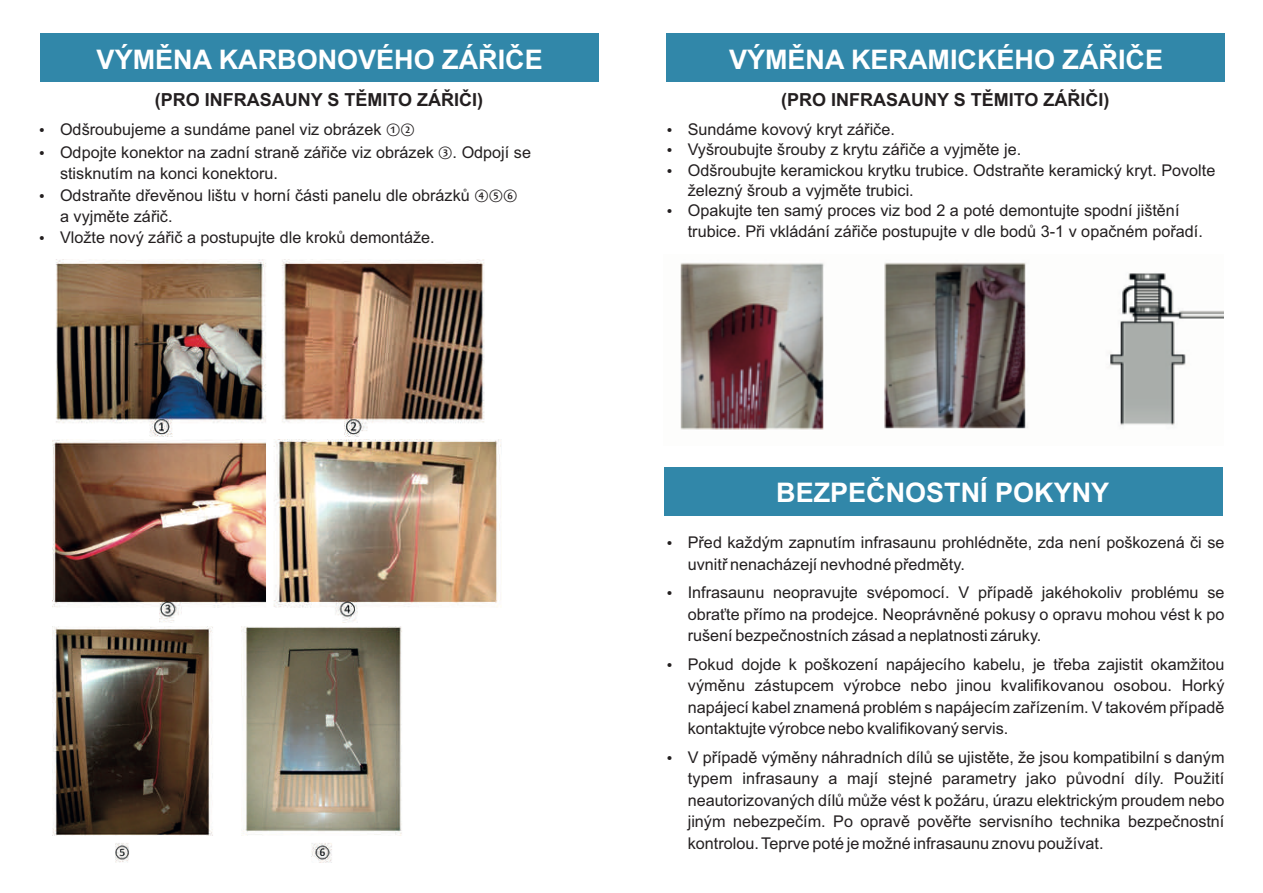
<style>
.page{position:relative;width:1263px;height:893px;background:#fff}
.page>*{position:absolute;margin:0;border:0;box-sizing:border-box;transform-origin:0 0}
.t1{font:700 27px "Arial";color:#fff}
.t2{font:700 18px "Arial";color:#231f20}
.t3{font:16.2px/21.5px "Arial";color:#231f20}
.s1{font-family:"Candara"}
</style>
<div class="page">
<div style="left:40px;top:34px;width:558px;height:48px;background:#3187a9"></div>
<div style="left:666px;top:34px;width:559px;height:48px;background:#3187a9"></div>
<div style="left:664px;top:467px;width:559px;height:48px;background:#3187a9"></div>
<img style="left:56px;top:260px;width:429px;height:176px">
<img style="left:53px;top:440px;width:448px;height:183px">
<img style="left:52px;top:626px;width:350px;height:237px">
<img style="left:680px;top:262px;width:543px;height:168px">
<h1 class="t1" style="left:97px;top:40px;width:448px">VÝMĚNA KARBONOVÉHO ZÁŘIČE</h1>
<h1 class="t1" style="left:729px;top:40px;width:436px">VÝMĚNA KERAMICKÉHO ZÁŘIČE</h1>
<p class="t2" style="left:155px;top:87px;width:330px">(PRO INFRASAUNY S TĚMITO ZÁŘIČI)</p>
<p class="t2" style="left:781px;top:87px;width:330px">(PRO INFRASAUNY S TĚMITO ZÁŘIČI)</p>
<p class="t3" style="left:60px;top:119px;width:472px">Odšroubujeme a sundáme panel viz obrázek <span class="s1">①②<br></span>Odpojte konektor na zadní straně zářiče viz obrázek <span class="s1">③</span>. Odpojí se stisknutím na konci konektoru.<br>Odstraňte dřevěnou lištu v horní části panelu dle obrázků <span class="s1">④⑤⑥<br></span>a vyjměte zářič.<br>Vložte nový zářič a postupujte dle kroků demontáže.</p>
<p class="t3" style="left:688px;top:118px;width:529px;line-height:20.5px">Sundáme kovový kryt zářiče.<br>Vyšroubujte šrouby z krytu zářiče a vyjměte je.<br>Odšroubujte keramickou krytku trubice. Odstraňte keramický kryt. Povolte železný šroub a vyjměte trubici.<br>Opakujte ten samý proces viz bod 2 a poté demontujte spodní jištění trubice. Při vkládání zářiče postupujte v dle bodů 3-1 v opačném pořadí.</p>
<h1 class="t1" style="left:776px;top:474px;width:335px">BEZPEČNOSTNÍ POKYNY</h1>
<p class="t3" style="left:688px;top:531px;width:538px">Před každým zapnutím infrasaunu prohlédněte, zda není poškozená či se uvnitř nenacházejí nevhodné předměty.</p>
<p class="t3" style="left:688px;top:581px;width:538px;text-align:justify">Infrasaunu neopravujte svépomocí. V případě jakéhokoliv problému se obraťte přímo na prodejce. Neoprávněné pokusy o opravu mohou vést k po rušení bezpečnostních zásad a neplatnosti záruky.</p>
<p class="t3" style="left:688px;top:653px;width:538px;text-align:justify">Pokud dojde k poškození napájecího kabelu, je třeba zajistit okamžitou výměnu zástupcem výrobce nebo jinou kvalifikovanou osobou. Horký napájecí kabel znamená problém s napájecím zařízením. V takovém případě kontaktujte výrobce nebo kvalifikovaný servis.</p>
<p class="t3" style="left:688px;top:746px;width:538px;text-align:justify">V případě výměny náhradních dílů se ujistěte, že jsou kompatibilní s daným typem infrasauny a mají stejné parametry jako původní díly. Použití neautorizovaných dílů může vést k požáru, úrazu elektrickým proudem nebo jiným nebezpečím. Po opravě pověřte servisního technika bezpečnostní kontrolou. Teprve poté je možné infrasaunu znovu používat.</p>
</div>
